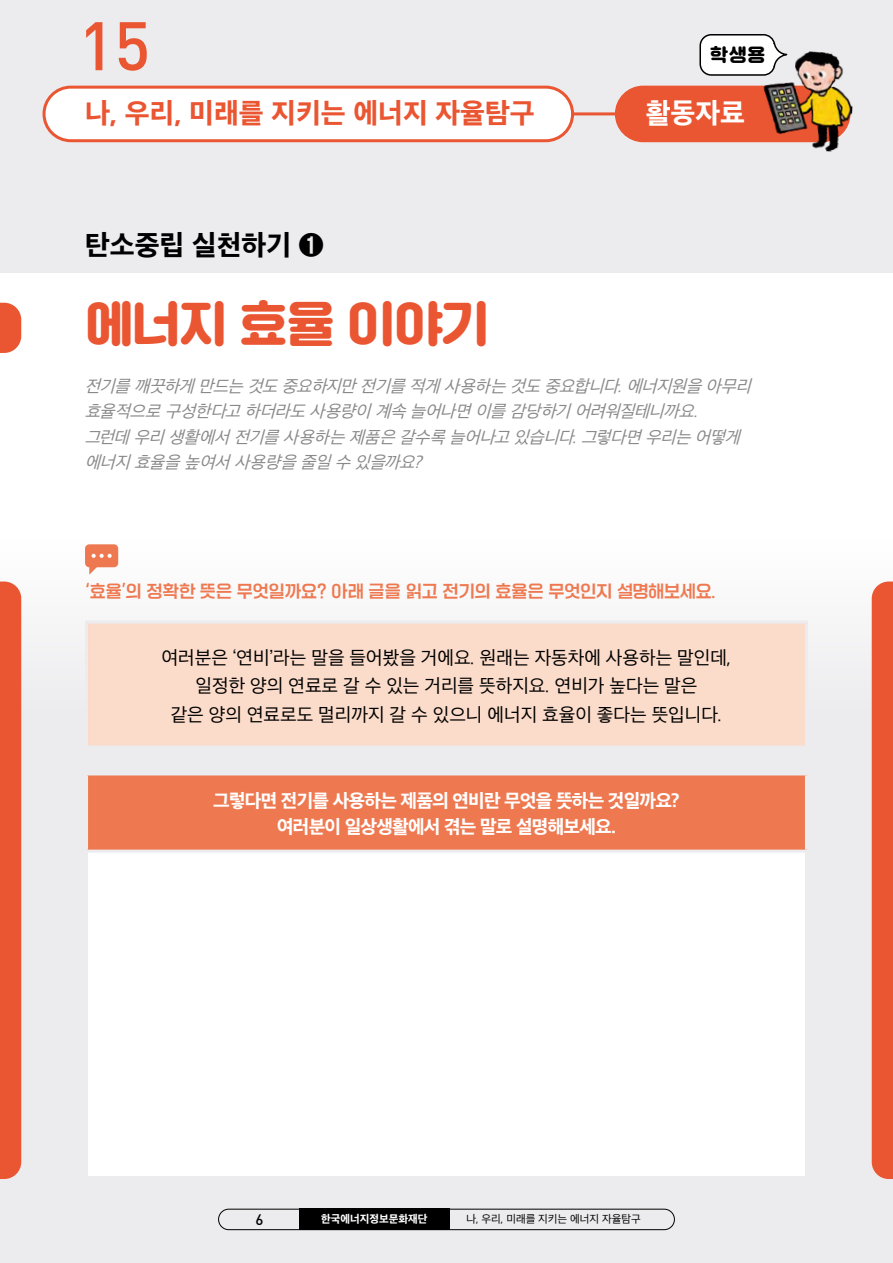
<style>
.page{position:relative;width:893px;height:1263px;background:#ececee}
.page>*{position:absolute;margin:0;border:0;box-sizing:border-box;transform-origin:0 0}
.t1{font:500 67.5px "DIN Pro";color:#ea5532}
.t2{font:48px "SD Gd Gulim";letter-spacing:-.02em;color:#ea5532}
.t3{font:27px "SD Gothic Neoa h Ex Bd";color:#ea5532}
.t4{font:27px "SD Gothic Neoa h Ex Bd";color:#000}
.t5{font:27px "SD Gothic Neoa h Ex Bd";color:#fff}
.t6{font:18px/28.5px "SD Gothic Neoa d Rg";color:#000;text-align:center}
.t7{font:18px/25.5px "SD Gothic Neoa h Ex Bd";letter-spacing:-.04em;color:#fff;text-align:center}
.t8{font:17.85px "SD Gd Gulim";color:#000}
.t9{font:italic 16.5px/25.5px "SD Gothic Neoa d Rg";color:#898989}
.t10{font:16.5px "SD Gyeokdong G205 Bd";color:#ee7951}
.t11{font:500 15px "DIN Pro";color:#000}
.t12{font:10.5px "SD Gothic Neoa d Rg";color:#000}
.t13{font:10.5px "SD Gothic Neoa h Ex Bd";color:#fff}
</style>
<div class="page">
<div style="left:218px;top:1209px;width:457px;height:21px;border:1px solid #000;border-radius:10px"></div>
<div style="left:299px;top:1209px;width:150px;height:21px;background:#000"></div>
<div style="left:616px;top:87px;width:233px;height:54px;background:#ea5532;border-radius:27px"></div>
<div style="left:615px;top:86px;width:235px;height:56px;border:3px solid #ea5532;border-radius:27px"></div>
<div style="left:44px;top:87px;width:529px;height:54px;background:#fff;border-radius:27px"></div>
<div style="left:43px;top:86px;width:531px;height:56px;border:3px solid #ea5532;border-radius:27px"></div>
<hr style="left:572px;top:112px;width:45px;height:3px;background:#ea5532">
<div style="left:0;top:273px;width:893px;height:441px;background:#fff"></div>
<svg style="left:0;top:303px;width:21px;height:50px"></svg>
<img style="left:758px;top:51px;width:95px;height:101px">
<svg style="left:699px;top:34px;width:89px;height:50px"></svg>
<div style="left:0;top:581px;width:21px;height:598px;background:#ea5532"></div>
<div style="left:872px;top:581px;width:21px;height:598px;background:#ea5532"></div>
<div style="left:85px;top:544px;width:33px;height:23px;background:#ee7951;border-radius:4px"></div>
<svg style="left:89px;top:554px;width:23px;height:21px"></svg>
<div style="left:87px;top:622px;width:719px;height:125px;background:#fbdbc9"></div>
<hr style="left:85px;top:621px;width:723px;height:3px;background:#ececee">
<hr style="left:85px;top:624px;width:3px;height:121px;background:#ececee">
<hr style="left:805px;top:624px;width:3px;height:121px;background:#ececee">
<hr style="left:85px;top:745px;width:723px;height:3px;background:#ececee">
<div style="left:87px;top:774px;width:719px;height:77px;background:#ee7951"></div>
<div style="left:87px;top:851px;width:719px;height:326px;background:#fff"></div>
<hr style="left:85px;top:772px;width:723px;height:3px;background:#ececee">
<hr style="left:85px;top:775px;width:3px;height:75px;background:#ececee">
<hr style="left:805px;top:775px;width:3px;height:75px;background:#ececee">
<hr style="left:85px;top:850px;width:723px;height:3px;background:#ececee">
<hr style="left:85px;top:853px;width:3px;height:323px;background:#ececee">
<hr style="left:805px;top:853px;width:3px;height:323px;background:#ececee">
<hr style="left:85px;top:1176px;width:723px;height:3px;background:#ececee">
<h1 class="t1" style="left:78px;top:-9px;width:73px">15</h1>
<p class="t8" style="left:710px;top:45px;width:57px">학생용</p>
<h3 class="t3" style="left:85px;top:100px;width:451px">나, 우리, 미래를 지키는 에너지 자율탐구</h3>
<h3 class="t5" style="left:646px;top:100px;width:101px">활동자료</h3>
<h3 class="t4" style="left:85px;top:231px;width:240px">탄소중립 실천하기 ➊</h3>
<h2 class="t2" style="left:85px;top:297px;width:406px">에너지 효율 이야기</h2>
<p class="t9" style="left:85px;top:373px;width:672px">전기를 깨끗하게 만드는 것도 중요하지만 전기를 적게 사용하는 것도 중요합니다.에너지원을 아무리 효율적으로 구성한다고 하더라도 사용량이 계속 늘어나면 이를 감당하기 어려워질테니까요.<br>그런데 우리 생활에서 전기를 사용하는 제품은 갈수록 늘어나고 있습니다.그렇다면 우리는 어떻게 에너지 효율을 높여서 사용량을 줄일 수 있을까요?</p>
<p class="t10" style="left:85px;top:583px;width:633px">‘효율’의 정확한 뜻은 무엇일까요? 아래 글을 읽고 전기의 효율은 무엇인지 설명해보세요.</p>
<p class="t6" style="left:162px;top:643px;width:571px">여러분은 ‘연비’라는 말을 들어봤을 거에요. 원래는 자동차에 사용하는 말인데, 일정한 양의 연료로 갈 수 있는 거리를 뜻하지요. 연비가 높다는 말은<br>같은 양의 연료로도 멀리까지 갈 수 있으니 에너지 효율이 좋다는 뜻입니다.</p>
<p class="t7" style="left:213px;top:788px;width:468px">그렇다면 전기를 사용하는 제품의 연비란 무엇을 뜻하는 것일까요? 여러분이 일상생활에서 겪는 말로 설명해보세요.</p>
<p class="t11" style="left:255px;top:1207px;width:9px">6</p>
<p class="t13" style="left:321px;top:1214px;width:108px">한국에너지정보문화재단</p>
<p class="t12" style="left:466px;top:1214px;width:176px">나, 우리, 미래를 지키는 에너지 자율탐구</p>
</div>
